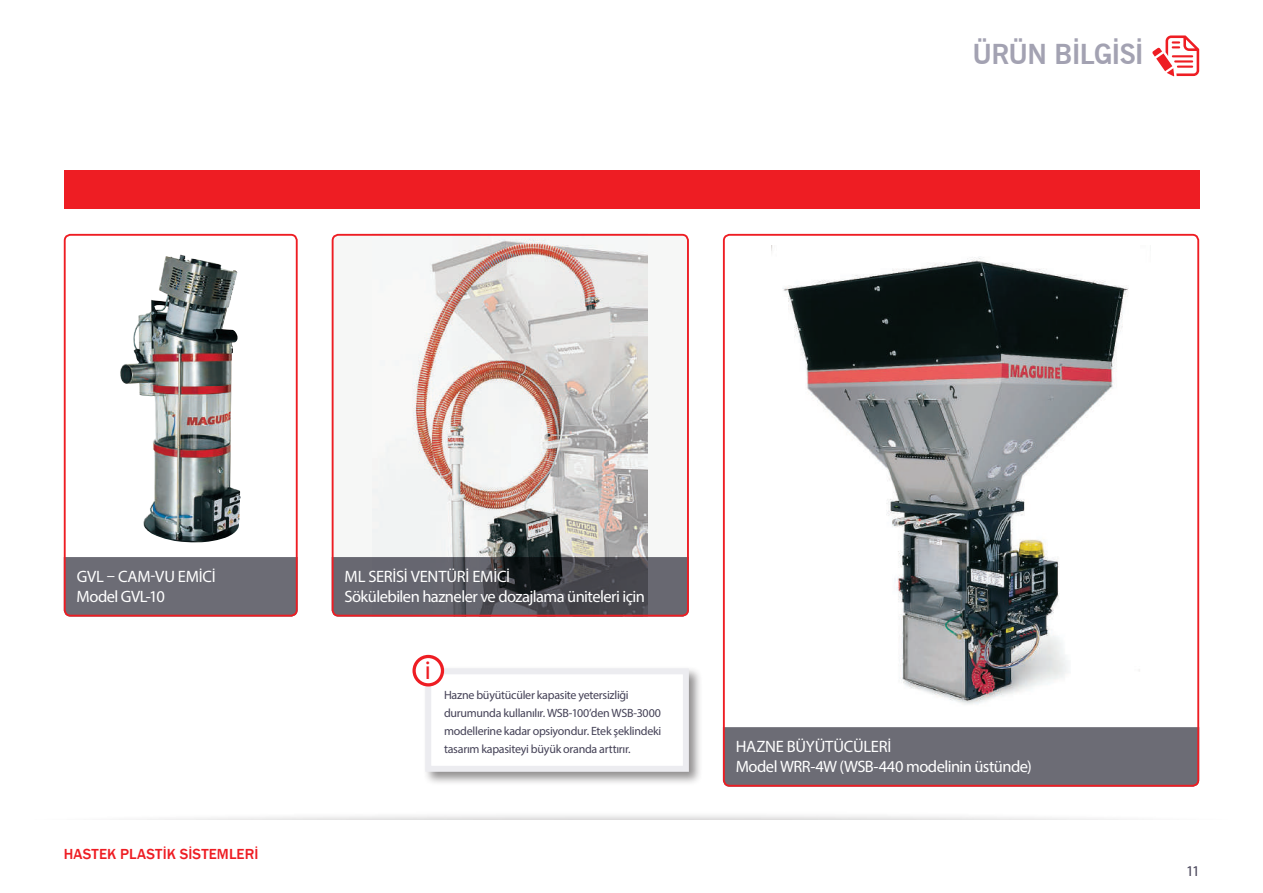
<style>
.page{position:relative;width:1263px;height:893px;background:#fff}
.page>*{position:absolute;margin:0;border:0;box-sizing:border-box;transform-origin:0 0}
.t1{font:700 27.45px "News Gothic BT";letter-spacing:-.03em;color:#a3a2b2}
.t2{font:25.95px "Myriad Pro";color:#ee1d23}
.t3{font:16.5px/19.8px "Myriad Pro";letter-spacing:-.03em;color:#fff}
.t4{font:500 15px "Franklin Gothic";letter-spacing:.01em;color:#ee1d23}
.t5{font:15px "Myriad Pro";color:#444156}
.t6{font:12px/18px "Myriad Pro";letter-spacing:-.02em;color:#444156}
</style>
<div class="page">
<div style="left:3px;top:811px;width:1257px;height:49px;background:#231f20;opacity:.75"></div>
<div style="left:0;top:821px;width:1263px;height:72px;background:#fff"></div>
<svg style="left:1152px;top:35px;width:47px;height:41px"></svg>
<div style="left:64px;top:170px;width:1135px;height:38px;background:#ee1d23"></div>
<img style="left:120px;top:256px;width:121px;height:287px">
<div style="left:67px;top:557px;width:228px;height:57px;background:#6c6c75"></div>
<div style="left:64px;top:234px;width:234px;height:383px;border:2px solid #ee1d23;border-radius:6px"></div>
<div style="left:332px;top:234px;width:357px;height:383px;background:#f6f7f6;border-radius:7px"></div>
<img style="left:413px;top:239px;width:235px;height:318px">
<svg style="left:335px;top:557px;width:351px;height:57px;background:#53535b"></svg>
<div style="left:332px;top:234px;width:357px;height:383px;border:2px solid #ee1d23;border-radius:6px"></div>
<img style="left:771px;top:245px;width:369px;height:459px">
<div style="left:726px;top:727px;width:470px;height:57px;background:#6c6c75"></div>
<div style="left:723px;top:234px;width:476px;height:553px;border:2px solid #ee1d23;border-radius:6px"></div>
<div style="left:423px;top:666px;width:280px;height:120px;background:#231f20;opacity:.5"></div>
<div style="left:428px;top:671px;width:258px;height:98px;background:#fff"></div>
<div style="left:425px;top:668px;width:264px;height:104px;border:6px solid #ececf0"></div>
<div style="left:414px;top:656px;width:28px;height:29px;background:#fff;border-radius:50%"></div>
<div style="left:412px;top:655px;width:32px;height:31px;border:3px solid #ee1d23;border-radius:50%"></div>
<h1 class="t1" style="left:973px;top:38px;width:173px">ÜRÜN BİLGİSİ</h1>
<h3 class="t3" style="left:77px;top:567px;width:141px">GVL – CAM-VU EMİCİ<br>Model GVL-10</h3>
<h3 class="t3" style="left:344px;top:567px;width:302px">ML SERİSİ VENTÜRİ EMİCİ<br>Sökülebilen hazneler ve dozajlama üniteleri için</h3>
<p class="t4" style="left:64px;top:845px;width:196px">HASTEK PLASTİK SİSTEMLERİ</p>
<h2 class="t2" style="left:425px;top:655px;width:8px">i</h2>
<p class="t6" style="left:444px;top:686px;width:219px">Hazne büyütücüler kapasite yetersizliği durumunda kullanılır. WSB-100’den WSB-3000 modellerine kadar opsiyondur. Etek şeklindeki tasarım kapasiteyi büyük oranda arttırır.</p>
<h3 class="t3" style="left:736px;top:737px;width:298px">HAZNE BÜYÜTÜCÜLERİ<br>Model WRR-4W (WSB-440 modelinin üstünde)</h3>
<p class="t5" style="left:1186px;top:862px;width:15px">11</p>
</div>
